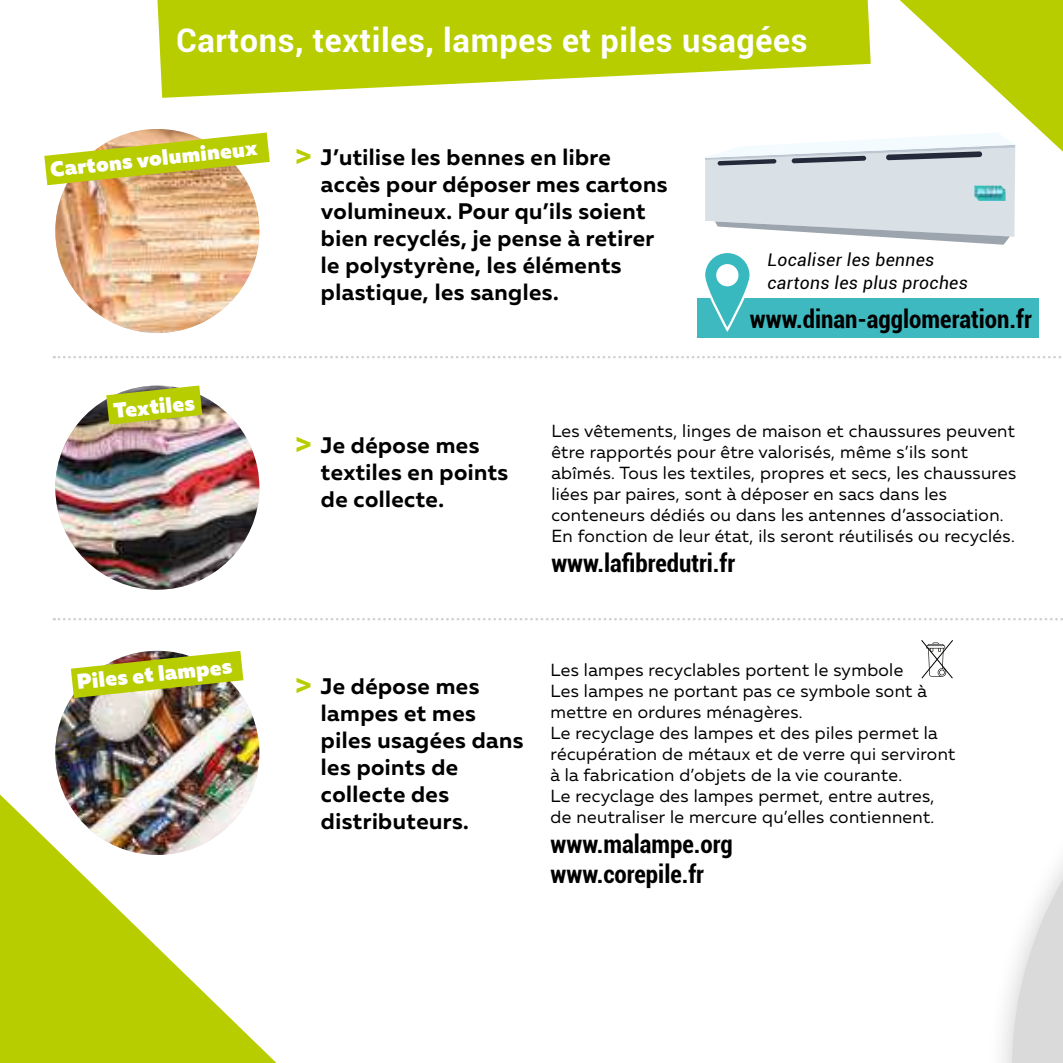
<style>
.page{position:relative;width:1063px;height:1063px;background:#fff}
.page>*{position:absolute;margin:0;border:0;box-sizing:border-box;transform-origin:0 0}
.t1{font:700 32.5px "Roboto";letter-spacing:.02em;color:#fff}
.t2{font:700 condensed 25px/30px "Roboto";color:#000}
.t3{font:700 22.5px/27px "Muller";letter-spacing:.02em;color:#000}
.t4{font:900 21.25px "Muller";color:#fff}
.t5{font:17.5px/21px "Muller";letter-spacing:.02em;color:#000}
.t6{font:italic 17.5px/22.5px "Roboto";letter-spacing:.02em;color:#000}
.s1{font-family:"Roboto";font-size:32.5px;color:#b7cd00}
</style>
<div class="page">
<svg style="left:1012px;top:861px;width:51px;height:202px"></svg>
<svg style="left:0;top:794px;width:276px;height:269px;fill:#b7cd00"></svg>
<div style="left:697px;top:298px;width:342px;height:40px;background:#3eb9bf"></div>
<svg style="left:157px;top:0;width:548px;height:98px;fill:#b7cd00"></svg>
<img style="left:55px;top:129px;width:204px;height:204px;border-radius:102px">
<img style="left:55px;top:386px;width:204px;height:204px;border-radius:102px">
<img style="left:55px;top:651px;width:204px;height:204px;border-radius:102px">
<svg style="left:44px;top:133px;width:226px;height:52px"></svg>
<img style="left:71px;top:651px;width:172px;height:47px">
<svg style="left:106px;top:386px;width:96px;height:39px"></svg>
<div style="left:34px;top:332px;width:1029px;height:51px;background:#fff"></div>
<svg style="left:54px;top:356px;width:1007px;height:2px"></svg>
<svg style="left:54px;top:618px;width:1009px;height:2px"></svg>
<svg style="left:921px;top:640px;width:32px;height:39px"></svg>
<svg style="left:704px;top:252px;width:47px;height:78px;fill:#38b8bf"></svg>
<div style="left:703px;top:251px;width:49px;height:80px;border:2px solid #fff;border-radius:23px"></div>
<div style="left:716px;top:264px;width:22px;height:22px;background:#fff;border-radius:50%"></div>
<svg style="left:705px;top:0;width:358px;height:245px"></svg>
<img style="left:974px;top:186px;width:32px;height:15px">
<h1 class="t1" style="left:176px;top:18px;width:633px">Cartons, textiles, lampes et piles usagées</h1>
<p class="t4" style="left:49px;top:156px;width:209px;rotate:-6deg">Cartons volumineux</p>
<p class="t4" style="left:112px;top:397px;width:83px;rotate:-6deg">Textiles</p>
<p class="t4" style="left:76px;top:669px;width:157px;rotate:-6deg">Piles et lampes</p>
<p class="t3" style="left:321px;top:143px;width:348px;text-indent:-26px"><span class="s1">&gt;</span> J’utilise les bennes en libre accès pour déposer mes cartons volumineux. Pour qu’ils soient bien recyclés, je pense à retirer le polystyrène, les éléments plastique, les sangles.</p>
<p class="t6" style="left:767px;top:248px;width:202px">Localiser les bennes cartons les plus proches</p>
<h2 class="t2" style="left:750px;top:303px;width:283px">www.dinan-agglomeration.fr</h2>
<p class="t3" style="left:321px;top:432px;width:189px;text-indent:-26px"><span class="s1">&gt;</span> Je dépose mes textiles en points de collecte.</p>
<p class="t5" style="left:551px;top:420px;width:466px">Les vêtements, linges de maison et chaussures peuvent être rapportés pour être valorisés, même s’ils sont abîmés. Tous les textiles, propres et secs, les chaussures liées par paires, sont à déposer en sacs dans les conteneurs dédiés ou dans les antennes d’association.<br>En fonction de leur état, ils seront réutilisés ou recyclés.</p>
<h2 class="t2" style="left:551px;top:547px;width:185px">www.lafibredutri.fr</h2>
<p class="t3" style="left:321px;top:673px;width:204px;text-indent:-26px"><span class="s1">&gt;</span> Je dépose mes lampes et mes piles usagées dans les points de collecte des distributeurs.</p>
<p class="t5" style="left:551px;top:659px;width:406px">Les lampes recyclables portent le symbole<br>Les lampes ne portant pas ce symbole sont à mettre en ordures ménagères.<br>Le recyclage des lampes et des piles permet la récupération de métaux et de verre qui serviront à la fabrication d’objets de la vie courante.<br>Le recyclage des lampes permet, entre autres, de neutraliser le mercure qu’elles contiennent.</p>
<h2 class="t2" style="left:551px;top:828px;width:184px">www.malampe.org www.corepile.fr</h2>
</div>
